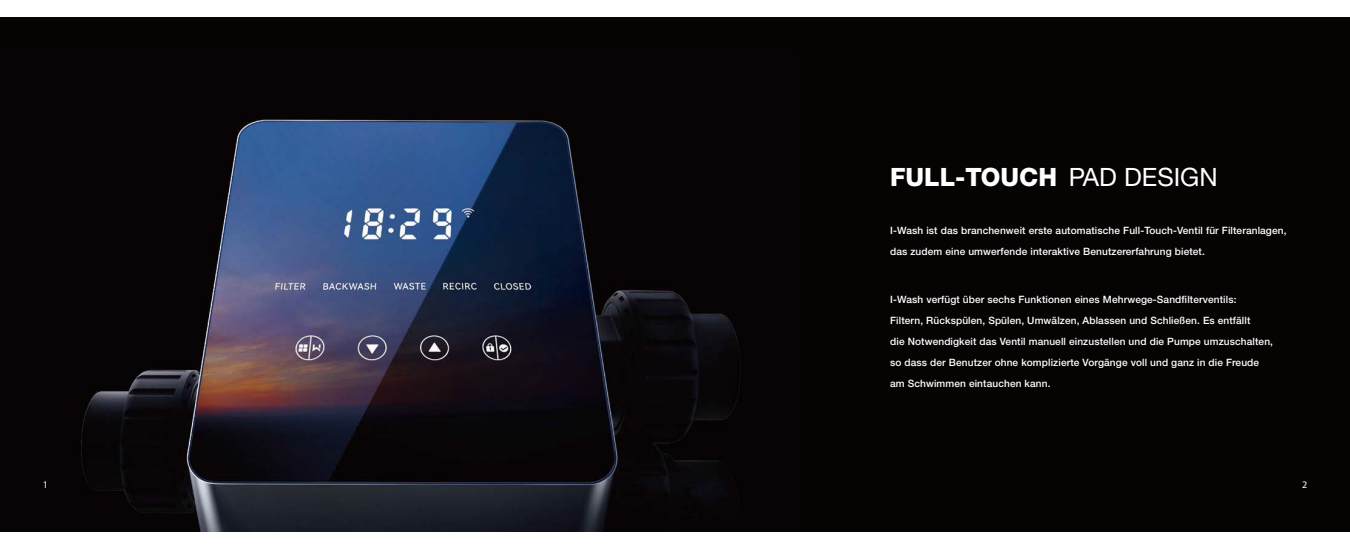
<style>
.page{position:relative;width:1350px;height:549px;background:#fff}
.page>*{position:absolute;margin:0;border:0;box-sizing:border-box;transform-origin:0 0}
.t1{font:800 25.28px "Helvetica Neue LT Pro";color:#fff}
.t2{font:500 10.12px/21.1px "Helvetica Neue LT Pro";letter-spacing:.01em;color:#fff}
.t3{font:300 10.12px "Mi Sans";color:#fff}
.s1{font-weight:400}
</style>
<div class="page">
<div style="left:0;top:17px;width:1350px;height:514px;background:#060303"></div>
<img style="left:81px;top:117px;width:659px;height:414px">
<h1 class="t1" style="left:890px;top:162px;width:329px">FULL-TOUCH <span class="s1">PAD DESIGN</span></h1>
<p class="t2" style="left:890px;top:221px;width:398px">I-Wash ist das branchenweit erste automatische Full-Touch-Ventil für Filteranlagen, das zudem eine umwerfende interaktive Benutzererfahrung bietet.</p>
<p class="t2" style="left:890px;top:290px;width:384px">I-Wash verfügt über sechs Funktionen eines Mehrwege-Sandfilterventils:<br>Filtern, Rückspülen, Spülen, Umwälzen, Ablassen und Schließen. Es entfällt<br>die Notwendigkeit das Ventil manuell einzustellen und die Pumpe umzuschalten, so dass der Benutzer ohne komplizierte Vorgänge voll und ganz in die Freude am Schwimmen eintauchen kann.</p>
<p class="t3" style="left:43px;top:478px;width:7px">1</p>
<p class="t3" style="left:1302px;top:478px;width:7px">2</p>
</div>
